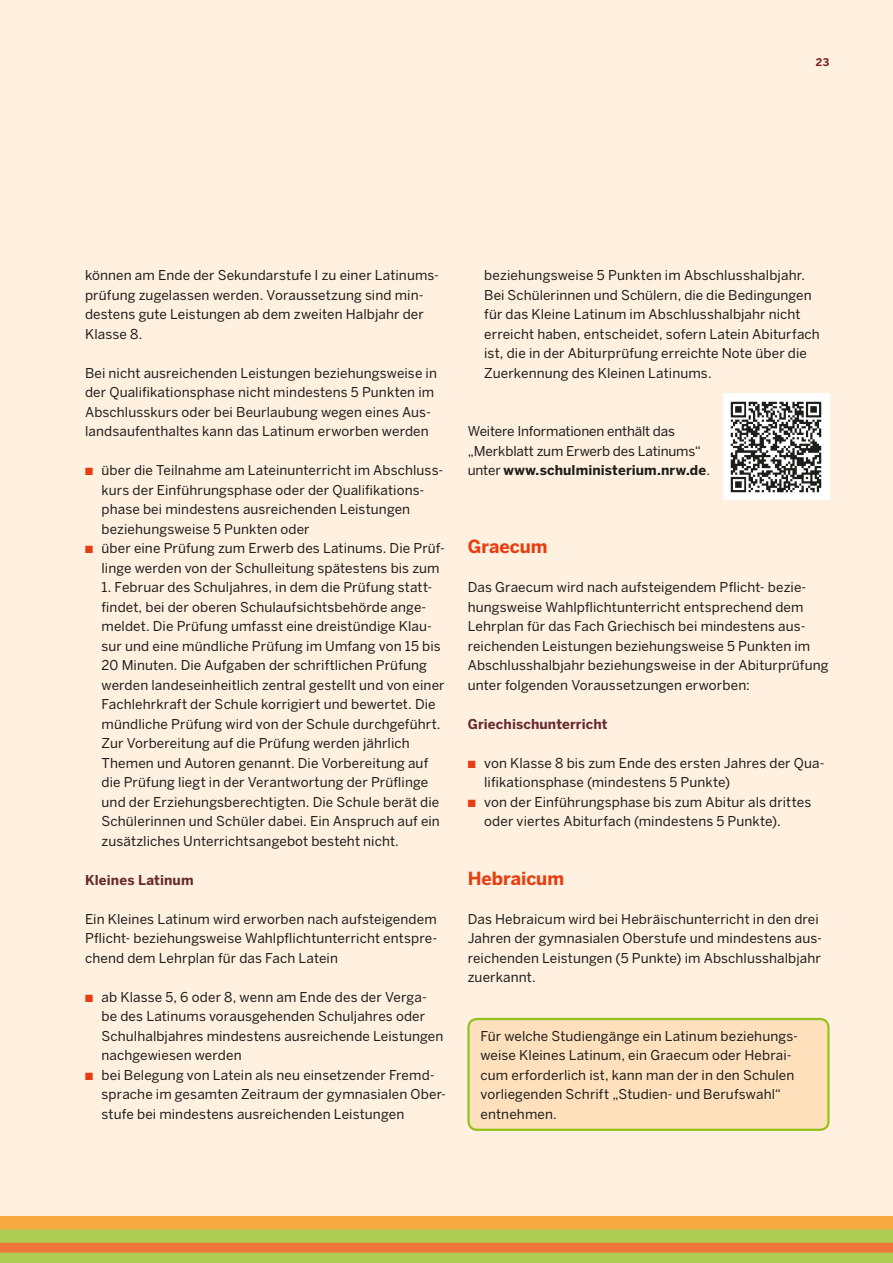
<style>
.page{position:relative;width:893px;height:1263px;background:#fff0df}
.page>*{position:absolute;margin:0;border:0;box-sizing:border-box;transform-origin:0 0}
.t1{font:700 18px "Benton Sans";color:#e73e11}
.t2{font:13.5px/19.5px "Benton Sans";letter-spacing:.01em;color:#1d1d1b}
.t3{font:13.5px/19.5px "Benton Sans";letter-spacing:-.01em;color:#1d1d1b}
.t4{font:700 13.5px "Benton Sans";letter-spacing:.01em;color:#672a2f}
.t5{font:700 10.5px "Benton Sans";color:#7b1f20}
.s1{color:#e73e11}
.s2{font-weight:700}
</style>
<div class="page">
<div style="left:468px;top:1019px;width:360px;height:111px;background:#fee0bd;border-radius:9px"></div>
<div style="left:467px;top:1018px;width:363px;height:113px;border:2px solid #96c11f;border-radius:9px"></div>
<div style="left:0;top:1216px;width:893px;height:47px;background:#f7a941"></div>
<svg style="left:0;top:1229px;width:893px;height:34px;background:#c1b24b"></svg>
<img style="left:723px;top:394px;width:106px;height:106px">
<p class="t5" style="left:816px;top:55px;width:15px">23</p>
<p class="t2" style="left:85px;top:265px;width:356px">können am Ende der Sekundarstufe I zu einer Latinums&shy;prüfung zugelassen werden. Voraussetzung sind min&shy;destens gute Leistungen ab dem zweiten Halbjahr der Klasse 8.</p>
<p class="t2" style="left:85px;top:363px;width:353px">Bei nicht ausreichenden Leistungen beziehungsweise in der Qualifikationsphase nicht mindestens 5 Punkten im Abschlusskurs oder bei Beurlaubung wegen eines Aus&shy;landsaufenthaltes kann das Latinum erworben werden</p>
<p class="t2" style="left:102px;top:460px;width:343px;text-indent:-16px"><span class="s1">■</span> über die Teilnahme am Lateinunterricht im Abschluss&shy;kurs der Einführungsphase oder der Qualifikations&shy;phase bei mindestens ausreichenden Leistungen beziehungsweise 5 Punkten oder</p>
<p class="t2" style="left:102px;top:538px;width:345px;text-indent:-16px"><span class="s1">■</span> über eine Prüfung zum Erwerb des Latinums. Die Prüf&shy;linge werden von der Schulleitung spätestens bis zum</p>
<p class="t2" style="left:102px;top:577px;width:345px">1. Februar des Schuljahres, in dem die Prüfung statt&shy;findet, bei der oberen Schulaufsichtsbehörde ange&shy;meldet. Die Prüfung umfasst eine dreistündige Klau&shy;sur und eine mündliche Prüfung im Umfang von 15 bis 20 Minuten. Die Aufgaben der schriftlichen Prüfung werden landeseinheitlich zentral gestellt und von einer Fachlehrkraft der Schule korrigiert und bewertet. Die mündliche Prüfung wird von der Schule durchgeführt.<br>Zur Vorbereitung auf die Prüfung werden jährlich Themen und Autoren genannt. Die Vorbereitung auf die Prüfung liegt in der Verantwortung der Prüflinge und der Erziehungsberechtigten. Die Schule berät die Schülerinnen und Schüler dabei. Ein Anspruch auf ein zusätzliches Unterrichtsangebot besteht nicht.</p>
<p class="t4" style="left:85px;top:871px;width:110px">Kleines Latinum</p>
<p class="t2" style="left:85px;top:909px;width:354px;text-align:justify">Ein Kleines Latinum wird erworben nach aufsteigendem Pflicht- beziehungsweise Wahlpflichtunterricht entspre&shy;chend dem Lehrplan für das Fach Latein</p>
<p class="t2" style="left:102px;top:987px;width:343px;text-indent:-16px"><span class="s1">■</span> ab Klasse 5, 6 oder 8, wenn am Ende des der Verga&shy;be des Latinums vorausgehenden Schuljahres oder Schulhalbjahres mindestens ausreichende Leistungen nachgewiesen werden</p>
<p class="t2" style="left:102px;top:1065px;width:346px;text-indent:-16px"><span class="s1">■</span> bei Belegung von Latein als neu einsetzender Fremd&shy;sprache im gesamten Zeitraum der gymnasialen Ober&shy;stufe bei mindestens ausreichenden Leistungen</p>
<p class="t2" style="left:484px;top:265px;width:337px">beziehungsweise 5 Punkten im Abschlusshalbjahr.<br>Bei Schülerinnen und Schülern, die die Bedingungen für das Kleine Latinum im Abschlusshalbjahr nicht erreicht haben, entscheidet, sofern Latein Abiturfach ist, die in der Abiturprüfung erreichte Note über die Zuerkennung des Kleinen Latinums.</p>
<p class="t3" style="left:468px;top:421px;width:244px">Weitere Informationen enthält das „Merkblatt zum Erwerb des Latinums“ unter <span class="s2">www.schulministerium.nrw.de</span>.</p>
<h1 class="t1" style="left:468px;top:536px;width:81px">Graecum</h1>
<p class="t2" style="left:468px;top:577px;width:362px">Das Graecum wird nach aufsteigendem Pflicht- bezie&shy;hungsweise Wahlpflichtunterricht entsprechend dem Lehrplan für das Fach Griechisch bei mindestens aus&shy;reichenden Leistungen beziehungsweise 5 Punkten im Abschlusshalbjahr beziehungsweise in der Abiturprüfung unter folgenden Voraussetzungen erworben:</p>
<p class="t4" style="left:468px;top:716px;width:141px">Griechischunterricht</p>
<p class="t2" style="left:484px;top:753px;width:342px;text-indent:-16px"><span class="s1">■</span> von Klasse 8 bis zum Ende des ersten Jahres der Qua&shy;lifikationsphase (mindestens 5 Punkte)</p>
<p class="t2" style="left:484px;top:792px;width:329px;text-indent:-16px"><span class="s1">■</span> von der Einführungsphase bis zum Abitur als drittes oder viertes Abiturfach (mindestens 5 Punkte).</p>
<h1 class="t1" style="left:468px;top:867px;width:98px">Hebraicum</h1>
<p class="t2" style="left:468px;top:909px;width:356px">Das Hebraicum wird bei Hebräischunterricht in den drei Jahren der gymnasialen Oberstufe und mindestens aus&shy;reichenden Leistungen (5 Punkte) im Abschlusshalbjahr zuerkannt.</p>
<p class="t2" style="left:480px;top:1026px;width:319px">Für welche Studiengänge ein Latinum beziehungs&shy;weise Kleines Latinum, ein Graecum oder Hebrai&shy;cum erforderlich ist, kann man der in den Schulen vorliegenden Schrift „Studien- und Berufswahl“ entnehmen.</p>
</div>
